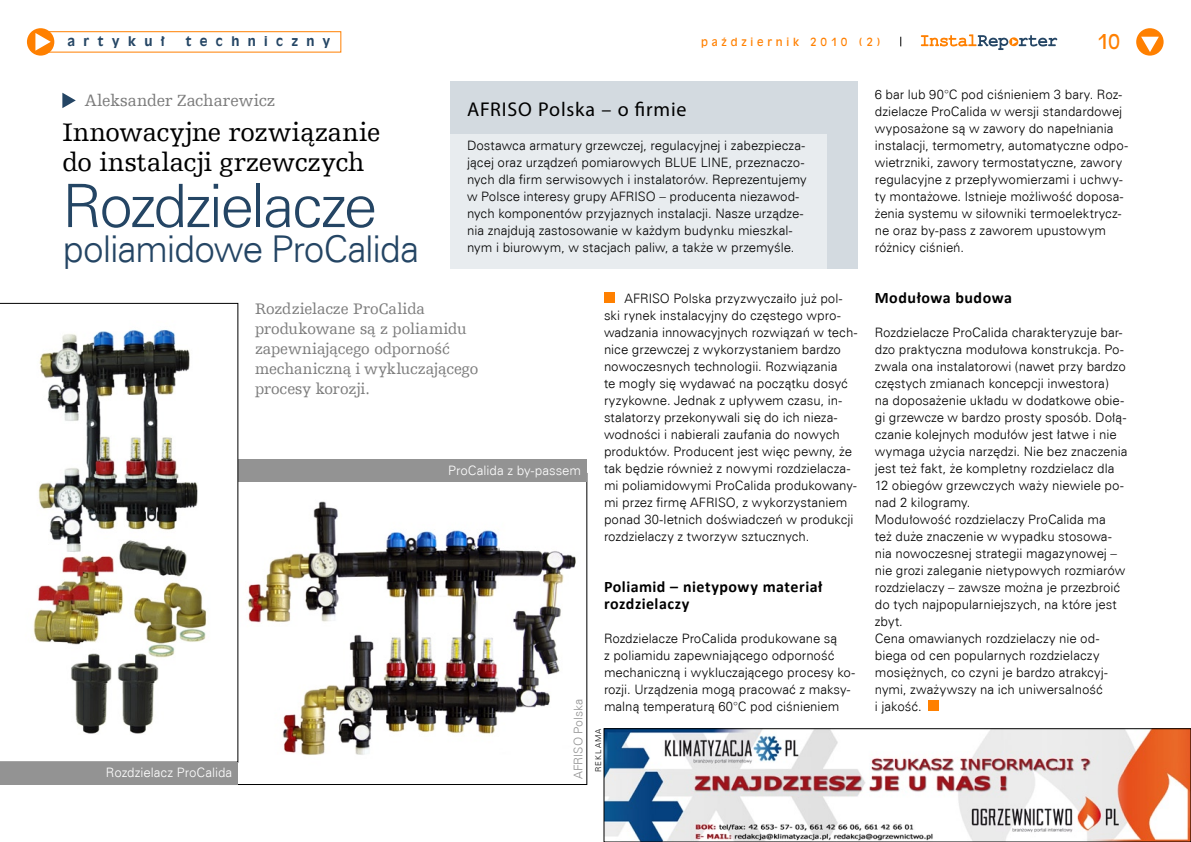
<style>
.page{position:relative;width:1191px;height:842px;background:#fff}
.page>*{position:absolute;margin:0;border:0;box-sizing:border-box;transform-origin:0 0}
.t1{font:60px "Zurich Lt EU";letter-spacing:-.045em;color:#244564}
.t2{font:37px "Zurich Lt EU";letter-spacing:-.035em;color:#244564}
.t3{font:27px "Humst Slab 712 EU";color:#000}
.Tekst{font:20px "Myriad Pro";letter-spacing:.04em;color:#000}
.t4{font:20px "Incised 901 EU";color:#ff8000}
.t5{font:17px "Humst Slab 712 EU";color:#7c7c7c}
.A_Lead{font:16px/20px "Humst Slab 712 EU";letter-spacing:-.005em;color:#7c7c7c}
.A_Śródtytuł{font:700 16px/17px "Calibri";letter-spacing:.03em;color:#000}
.A_Tekst{font:13px/17px "Zurich Lt EU";color:#000}
.Podpisy{font:13px "Zurich Lt EU";color:#fff}
.t6{font:700 13px "Incised 901 EU";letter-spacing:.645em;color:#244564}
.A_Firma{font:12px "Zurich Lt EU";color:#939393}
.t7{font:11px "Incised 901 EU";letter-spacing:.345em;color:#ff8000}
.A_Firma-2{font:8px "Zurich Lt EU";letter-spacing:.13em;color:#000}
</style>
<div class="page">
<div style="left:38px;top:31px;width:303px;height:22px;border:1px solid #ff8000"></div>
<div style="left:27px;top:28px;width:27px;height:28px;background:#ff8000;border-radius:50%"></div>
<svg style="left:35px;top:33px;width:16px;height:18px"></svg>
<svg style="left:921px;top:34px;width:136px;height:16px"></svg>
<svg style="left:62px;top:93px;width:14px;height:15px"></svg>
<div style="left:604px;top:293px;width:10px;height:10px;background:#ff8000"></div>
<div style="left:928px;top:701px;width:11px;height:10px;background:#ff8000"></div>
<div style="left:450px;top:82px;width:408px;height:187px;background:#d3dae0"></div>
<div style="left:450px;top:135px;width:377px;height:140px;background:#e8ecef"></div>
<img style="left:238px;top:489px;width:338px;height:274px">
<div style="left:227px;top:459px;width:360px;height:22px;background:#939393"></div>
<div style="left:1136px;top:28px;width:27px;height:28px;background:#ff8000;border-radius:50%"></div>
<svg style="left:1141px;top:37px;width:17px;height:15px"></svg>
<svg style="left:0;top:303px;width:238px;height:459px"></svg>
<div style="left:0;top:762px;width:238px;height:23px;background:#939393"></div>
<img style="left:606px;top:730px;width:583px;height:110px">
<div style="left:604px;top:728px;width:587px;height:114px;border:1px solid #000"></div>
<p class="t6" style="left:67px;top:33px;width:99px">artykuł</p>
<p class="t6" style="left:186px;top:33px;width:146px">techniczny</p>
<p class="t7" style="left:701px;top:35px;width:181px">październik 2010 (2)</p>
<p class="t4" style="left:1096px;top:29px;width:25px">10</p>
<p class="t5" style="left:85px;top:90px;width:192px">Aleksander Zacharewicz</p>
<p class="t3" style="left:62px;top:116px;width:320px">Innowacyjne rozwiązanie</p>
<p class="t3" style="left:62px;top:146px;width:304px">do instalacji grzewczych</p>
<p class="t1" style="left:62px;top:169px;width:316px">Rozdzielacze</p>
<p class="t2" style="left:62px;top:226px;width:358px">poliamidowe ProCalida</p>
<p class="Tekst" style="left:467px;top:99px;width:221px">AFRISO Polska – o firmie</p>
<p class="A_Tekst" style="left:467px;top:137px;width:341px">Dostawca armatury grzewczej, regulacyjnej i zabezpiecza&shy;jącej oraz urządzeń pomiarowych BLUE LINE, przeznaczo&shy;nych dla firm serwisowych i instalatorów. Reprezentujemy w Polsce interesy grupy AFRISO – producenta niezawod&shy;nych komponentów przyjaznych instalacji. Nasze urządze&shy;nia znajdują zastosowanie w każdym budynku mieszkal&shy;nym i biurowym, w stacjach paliw, a także w przemyśle.</p>
<p class="Podpisy" style="left:106px;top:764px;width:128px">Rozdzielacz ProCalida</p>
<p class="A_Lead" style="left:255px;top:299px;width:225px">Rozdzielacze ProCalida produkowane są z poliamidu zapewniającego odporność mechaniczną i wykluczającego procesy korozji.</p>
<p class="Podpisy" style="left:448px;top:462px;width:134px">ProCalida z by-passem</p>
<p class="A_Firma" style="left:571px;top:779px;width:82px;rotate:-90deg">AFRISO Polska</p>
<p class="A_Tekst" style="left:604px;top:290px;width:255px;text-indent:20px">AFRISO Polska przyzwyczaiło już pol&shy;ski rynek instalacyjny do częstego wpro&shy;wadzania innowacyjnych rozwiązań w tech&shy;nice grzewczej z wykorzystaniem bardzo nowoczesnych technologii. Rozwiązania<br>te mogły się wydawać na początku dosyć ryzykowne. Jednak z upływem czasu, in&shy;stalatorzy przekonywali się do ich nieza&shy;wodności i nabierali zaufania do nowych produktów. Producent jest więc pewny, że tak będzie również z nowymi rozdzielacza&shy;mi poliamidowymi ProCalida produkowany&shy;mi przez firmę AFRISO, z wykorzystaniem ponad 30-letnich doświadczeń w produkcji rozdzielaczy z tworzyw sztucznych.</p>
<p class="A_Śródtytuł" style="left:604px;top:578px;width:220px">Poliamid – nietypowy materiał rozdzielaczy</p>
<p class="A_Tekst" style="left:604px;top:630px;width:252px">Rozdzielacze ProCalida produkowane są<br>z poliamidu zapewniającego odporność mechaniczną i wykluczającego procesy ko&shy;rozji. Urządzenia mogą pracować z maksy&shy;malną temperaturą 60°C pod ciśnieniem</p>
<p class="A_Firma-2" style="left:593px;top:772px;width:45px;rotate:-90deg">REKLAMA</p>
<p class="A_Tekst" style="left:874px;top:86px;width:255px">6 bar lub 90°C pod ciśnieniem 3 bary. Roz&shy;dzielacze ProCalida w wersji standardowej wyposażone są w zawory do napełniania instalacji, termometry, automatyczne odpo&shy;wietrzniki, zawory termostatyczne, zawory regulacyjne z przepływomierzami i uchwy&shy;ty montażowe. Istnieje możliwość doposa&shy;żenia systemu w siłowniki termoelektrycz&shy;ne oraz by-pass z zaworem upustowym różnicy ciśnień.</p>
<p class="A_Śródtytuł" style="left:874px;top:289px;width:139px">Modułowa budowa</p>
<p class="A_Tekst" style="left:874px;top:324px;width:254px">Rozdzielacze ProCalida charakteryzuje bar&shy;dzo praktyczna modułowa konstrukcja. Po&shy;zwala ona instalatorowi (nawet przy bardzo częstych zmianach koncepcji inwestora)<br>na doposażenie układu w dodatkowe obie&shy;gi grzewcze w bardzo prosty sposób. Dołą&shy;czanie kolejnych modułów jest łatwe i nie wymaga użycia narzędzi. Nie bez znaczenia jest też fakt, że kompletny rozdzielacz dla 12 obiegów grzewczych waży niewiele po&shy;nad 2 kilogramy.</p>
<p class="A_Tekst" style="left:874px;top:511px;width:252px">Modułowość rozdzielaczy ProCalida ma też duże znaczenie w wypadku stosowa&shy;nia nowoczesnej strategii magazynowej – nie grozi zaleganie nietypowych rozmiarów rozdzielaczy – zawsze można je przezbroić do tych najpopularniejszych, na które jest zbyt.</p>
<p class="A_Tekst" style="left:874px;top:630px;width:234px">Cena omawianych rozdzielaczy nie od&shy;biega od cen popularnych rozdzielaczy mosiężnych, co czyni je bardzo atrakcyj&shy;nymi, zważywszy na ich uniwersalność i jakość.</p>
</div>
